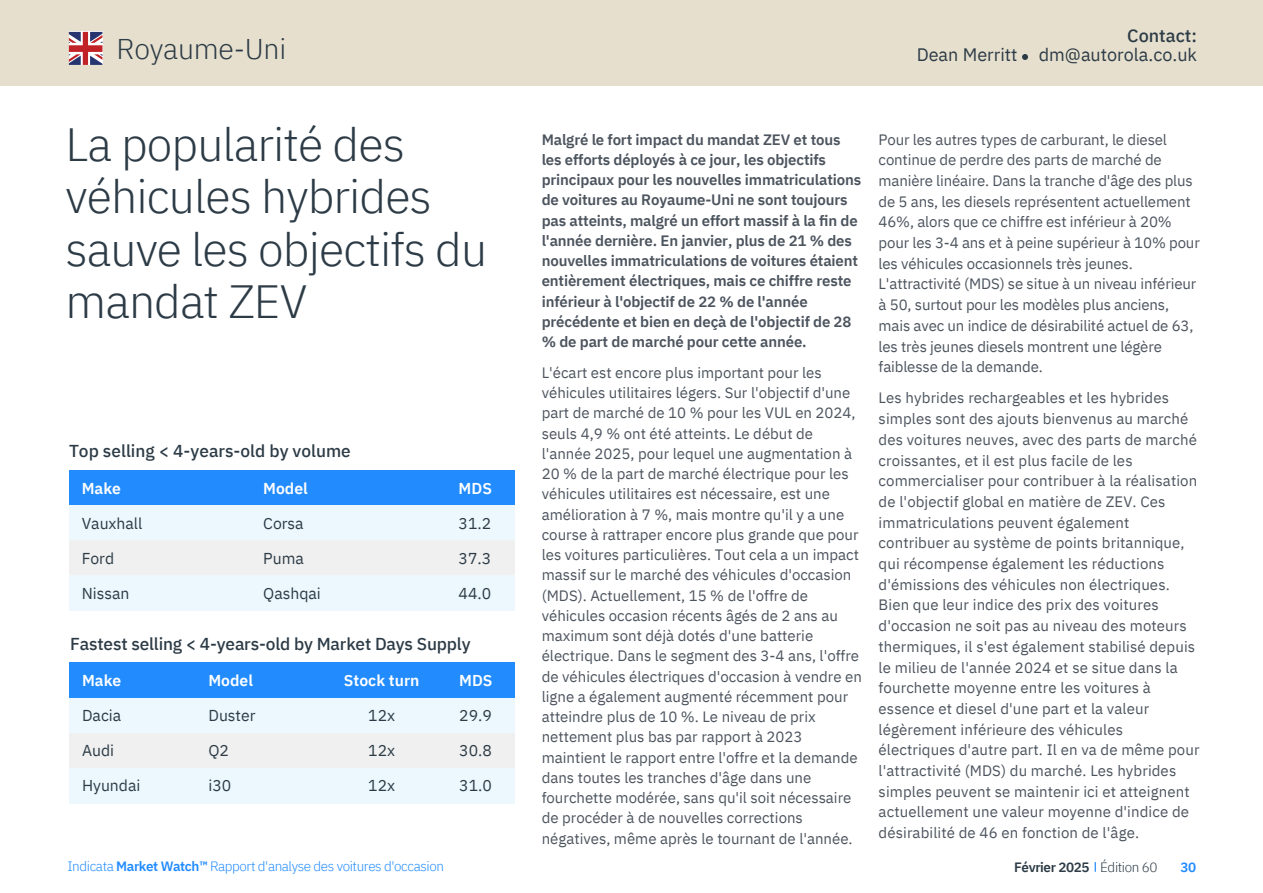
<style>
.page{position:relative;width:1263px;height:893px;background:#fff}
.page>*{position:absolute;margin:0;border:0;box-sizing:border-box;transform-origin:0 0}
.t1{font:300 46.5px/52.5px "IBM Plex Sans";letter-spacing:-.02em;color:#2c3b46}
.t2{font:300 28.5px "IBM Plex Sans";letter-spacing:-.01em;color:#2c3b46}
.t3{font:18px "IBM Plex Sans";color:#2c3b46}
.t4{font:500 18px "IBM Plex Sans";color:#2c3b46}
.t5{font:500 17.25px "IBM Plex Sans";letter-spacing:-.01em;color:#2c3b46}
.t6{font:15.75px "IBM Plex Sans";color:#2c3b46}
.t7{font:600 15.75px "IBM Plex Sans";color:#fff}
.t8{font:15px/20.7px "IBM Plex Sans";color:#4c545e}
.t9{font:600 15px/20.2px "IBM Plex Sans";letter-spacing:-.01em;color:#4c545e}
.t10{font:300 13.5px "IBM Plex Sans";letter-spacing:-.03em;color:#228cff}
.t11{font:600 13.5px "IBM Plex Sans";letter-spacing:-.03em;color:#2c3b46}
.t12{font:600 13.5px "IBM Plex Sans";color:#228cff}
.s1{font-weight:600}
.s2{font-weight:300}
</style>
<div class="page">
<div style="left:69px;top:470px;width:446px;height:35px;background:#228cff"></div>
<div style="left:69px;top:505px;width:446px;height:35px;background:#ecf8fe"></div>
<div style="left:69px;top:540px;width:446px;height:36px;background:#f0f0f0"></div>
<div style="left:69px;top:576px;width:446px;height:35px;background:#ecf8fe"></div>
<div style="left:69px;top:663px;width:446px;height:35px;background:#228cff"></div>
<div style="left:69px;top:698px;width:446px;height:35px;background:#ecf8fe"></div>
<div style="left:69px;top:733px;width:446px;height:35px;background:#f0f0f0"></div>
<div style="left:69px;top:768px;width:446px;height:35px;background:#ecf8fe"></div>
<div style="left:0;top:0;width:1263px;height:85px;background:#e6dfcd"></div>
<svg style="left:1022px;top:54px;width:6px;height:6px"></svg>
<svg style="left:69px;top:32px;width:33px;height:33px"></svg>
<h2 class="t2" style="left:117px;top:32px;width:171px">Royaume-Uni</h2>
<p class="t4" style="left:1127px;top:28px;width:71px">Contact:</p>
<p class="t3" style="left:917px;top:44px;width:282px">Dean Merritt dm@autorola.co.uk</p>
<h1 class="t1" style="left:66px;top:117px;width:423px">La popularitÈ des vÈhicules hybrides sauve les objectifs du mandat ZEV</h1>
<p class="t9" style="left:542px;top:129px;width:321px">MalgrÈ le fort impact du mandat ZEV et tous les efforts dÈployÈs ‡ ce jour, les objectifs principaux pour les nouvelles immatriculations de voitures au Royaume-Uni ne sont toujours pas atteints, malgré un effort massif à la fin de l'annÈe derniËre. En janvier, plus de 21 % des nouvelles immatriculations de voitures Ètaient entiËrement Èlectriques, mais ce chiffre reste infÈrieur ‡ l'objectif de 22 % de l'annÈe prÈcÈdente et bien en deÁ‡ de l'objectif de 28 % de part de marchÈ pour cette annÈe.</p>
<p class="t8" style="left:542px;top:362px;width:322px;line-height:20.2px">L'Ècart est encore plus important pour les vÈhicules utilitaires lÈgers. Sur l'objectif d'une part de marchÈ de 10 % pour les VUL en 2024, seuls 4,9 % ont ÈtÈ atteints. Le dÈbut de l'annÈe 2025, pour lequel une augmentation ‡ 20 % de la part de marchÈ Èlectrique pour les vÈhicules utilitaires est nÈcessaire, est une amÈlioration ‡ 7 %, mais montre qu'il y a une course ‡ rattraper encore plus grande que pour les voitures particuliËres. Tout cela a un impact massif sur le marchÈ des vÈhicules d'occasion (MDS). Actuellement, 15 % de l'offre de véhicules occasion récents âgés de 2 ans au maximum sont dÈj‡ dotÈs d'une batterie Èlectrique. Dans le segment des 3-4 ans, l'offre de vÈhicules Èlectriques d'occasion ‡ vendre en ligne a Ègalement augmentÈ rÈcemment pour atteindre plus de 10 %. Le niveau de prix nettement plus bas par rapport ‡ 2023 maintient le rapport entre l'offre et la demande dans toutes les tranches d'âge dans une fourchette modÈrÈe, sans qu'il soit nÈcessaire de procÈder ‡ de nouvelles corrections nÈgatives, mÍme aprËs le tournant de l'annÈe.</p>
<p class="t8" style="left:879px;top:129px;width:323px">Pour les autres types de carburant, le diesel continue de perdre des parts de marchÈ de manière linéaire. Dans la tranche d'âge des plus de 5 ans, les diesels reprÈsentent actuellement 46%, alors que ce chiffre est infÈrieur ‡ 20% pour les 3-4 ans et ‡ peine supÈrieur ‡ 10% pour les vÈhicules occasionnels trËs jeunes.<br>L'attractivitÈ (MDS) se situe ‡ un niveau infÈrieur ‡ 50, surtout pour les modËles plus anciens, mais avec un indice de dÈsirabilitÈ actuel de 63, les trËs jeunes diesels montrent une lÈgËre faiblesse de la demande.</p>
<p class="t8" style="left:879px;top:388px;width:322px">Les hybrides rechargeables et les hybrides simples sont des ajouts bienvenus au marchÈ des voitures neuves, avec des parts de marchÈ croissantes, et il est plus facile de les commercialiser pour contribuer ‡ la rÈalisation de l'objectif global en matiËre de ZEV. Ces immatriculations peuvent Ègalement contribuer au systËme de points britannique, qui rÈcompense Ègalement les rÈductions d'Èmissions des vÈhicules non Èlectriques.<br>Bien que leur indice des prix des voitures d'occasion ne soit pas au niveau des moteurs thermiques, il s'est Ègalement stabilisÈ depuis le milieu de l'annÈe 2024 et se situe dans la fourchette moyenne entre les voitures ‡ essence et diesel d'une part et la valeur lÈgËrement infÈrieure des vÈhicules Èlectriques d'autre part. Il en va de mÍme pour l'attractivitÈ (MDS) du marchÈ. Les hybrides simples peuvent se maintenir ici et atteignent actuellement une valeur moyenne d'indice de désirabilité de 46 en fonction de l'âge.</p>
<p class="t12" style="left:1180px;top:859px;width:17px">30</p>
<p class="t5" style="left:69px;top:437px;width:283px">Top selling &lt; 4-years-old by volume</p>
<p class="t7" style="left:82px;top:478px;width:41px">Make</p>
<p class="t6" style="left:82px;top:514px;width:62px">Vauxhall</p>
<p class="t6" style="left:82px;top:549px;width:34px">Ford</p>
<p class="t6" style="left:82px;top:584px;width:49px">Nissan</p>
<p class="t7" style="left:263px;top:478px;width:46px">Model</p>
<p class="t6" style="left:263px;top:514px;width:42px">Corsa</p>
<p class="t6" style="left:263px;top:549px;width:42px">Puma</p>
<p class="t6" style="left:263px;top:584px;width:59px">Qashqai</p>
<p class="t7" style="left:459px;top:478px;width:35px">MDS</p>
<p class="t6" style="left:459px;top:514px;width:34px">31.2</p>
<p class="t6" style="left:459px;top:549px;width:34px">37.3</p>
<p class="t6" style="left:459px;top:584px;width:34px">44.0</p>
<p class="t5" style="left:70px;top:630px;width:402px">Fastest selling &lt; 4-years-old by Market Days Supply</p>
<p class="t7" style="left:82px;top:671px;width:41px">Make</p>
<p class="t6" style="left:82px;top:706px;width:41px">Dacia</p>
<p class="t6" style="left:82px;top:741px;width:34px">Audi</p>
<p class="t6" style="left:82px;top:776px;width:60px">Hyundai</p>
<p class="t7" style="left:208px;top:671px;width:46px">Model</p>
<p class="t6" style="left:208px;top:706px;width:49px">Duster</p>
<p class="t6" style="left:208px;top:741px;width:22px">Q2</p>
<p class="t6" style="left:208px;top:776px;width:24px">i30</p>
<p class="t7" style="left:344px;top:671px;width:77px">Stock turn</p>
<p class="t6" style="left:368px;top:706px;width:28px">12x</p>
<p class="t6" style="left:368px;top:741px;width:28px">12x</p>
<p class="t6" style="left:368px;top:776px;width:28px">12x</p>
<p class="t7" style="left:459px;top:671px;width:35px">MDS</p>
<p class="t6" style="left:459px;top:706px;width:34px">29.9</p>
<p class="t6" style="left:459px;top:741px;width:34px">30.8</p>
<p class="t6" style="left:459px;top:776px;width:34px">31.0</p>
<p class="t10" style="left:67px;top:858px;width:378px">Indicata <span class="s1">Market Watchô</span> Rapport d'analyse des voitures d'occasion</p>
<p class="t11" style="left:1014px;top:858px;width:145px">FÈvrier 2025 <span class="s2">…dition 60</span></p>
</div>
